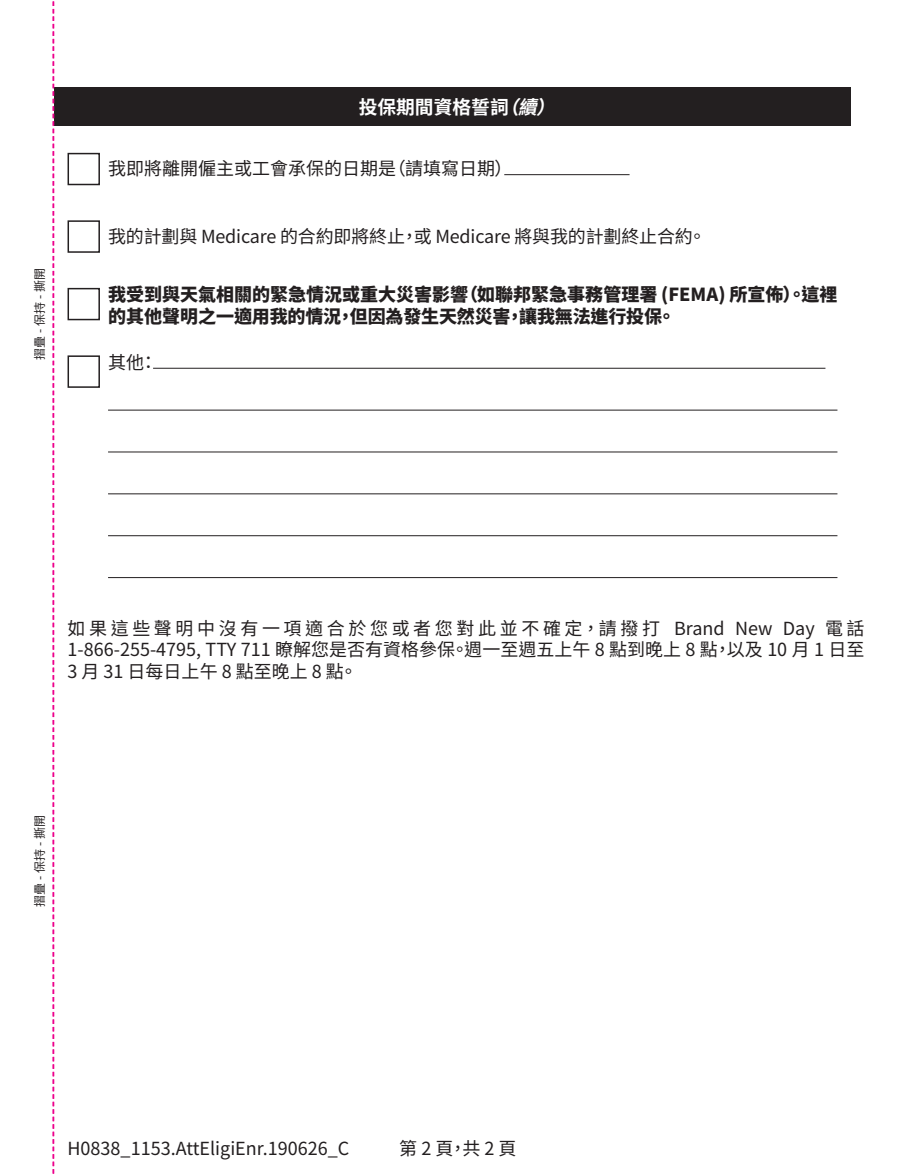
<style>
.page{position:relative;width:905px;height:1175px;background:#fff}
.page>*{position:absolute;margin:0;border:0;box-sizing:border-box;transform-origin:0 0}
.t1{font:700 18.75px "Noto Sans CJ Ktc";color:#fff}
.t2{font:18px/21.6px "Noto Sans CJ Ktc";color:#231f20;text-align:justify}
.t3{font:900 18px/21.6px "Noto Sans CJ Ktc";color:#231f20}
.t4{font:12px "Noto Sans CJ Ktc";color:#231f20}
.s1{font-style:italic}
</style>
<div class="page">
<div style="left:54px;top:88px;width:796px;height:38px;background:#231f20"></div>
<div style="left:68px;top:153px;width:32px;height:32px;border:2px solid #231f20"></div>
<hr style="left:504px;top:174px;width:125px;height:1px;background:#231f20">
<div style="left:68px;top:220px;width:32px;height:33px;border:2px solid #231f20"></div>
<div style="left:68px;top:288px;width:32px;height:32px;border:2px solid #231f20"></div>
<div style="left:68px;top:355px;width:32px;height:33px;border:2px solid #231f20"></div>
<hr style="left:153px;top:368px;width:672px;height:1px;background:#231f20">
<hr style="left:108px;top:410px;width:729px;height:1px;background:#231f20">
<hr style="left:108px;top:451px;width:729px;height:1px;background:#231f20">
<hr style="left:108px;top:493px;width:729px;height:1px;background:#231f20">
<hr style="left:108px;top:535px;width:729px;height:1px;background:#231f20">
<hr style="left:108px;top:577px;width:729px;height:1px;background:#231f20">
<svg style="left:53px;top:1px;width:1px;height:1173px"></svg>
<p class="t4" style="left:33px;top:359px;width:93px;rotate:-90deg">摺疊 - 保持 - 撕開</p>
<p class="t1" style="left:358px;top:96px;width:207px">投保期間資格誓詞<span class="s1">（續）</span></p>
<p class="t2" style="left:108px;top:158px;width:406px">我即將離開僱主或工會承保的日期是（請填寫日期）</p>
<p class="t2" style="left:108px;top:225px;width:599px">我的計劃與 Medicare 的合約即將終止，或 Medicare 將與我的計劃終止合約。</p>
<p class="t3" style="left:108px;top:284px;width:730px">我受到與天氣相關的緊急情況或重大災害影響（如聯邦緊急事務管理署 (FEMA) 所宣佈）。這裡的其他聲明之一適用我的情況，但因為發生天然災害，讓我無法進行投保。</p>
<p class="t2" style="left:108px;top:351px;width:51px">其他：</p>
<p class="t2" style="left:68px;top:617px;width:798px">如果這些聲明中沒有一項適合於您或者您對此並不確定，請撥打 Brand New Day 電話1-866-255-4795, TTY 711 瞭解您是否有資格參保。週一至週五上午 8 點到晚上 8 點，以及 10 月 1 日至3 月 31 日每日上午 8 點至晚上 8 點。</p>
<p class="t4" style="left:33px;top:906px;width:93px;rotate:-90deg">摺疊 - 保持 - 撕開</p>
<p class="t2" style="left:68px;top:1137px;width:283px">H0838_1153.AttEligiEnr.190626_C</p>
<p class="t2" style="left:399px;top:1137px;width:119px">第 2 頁，共 2 頁</p>
</div>
